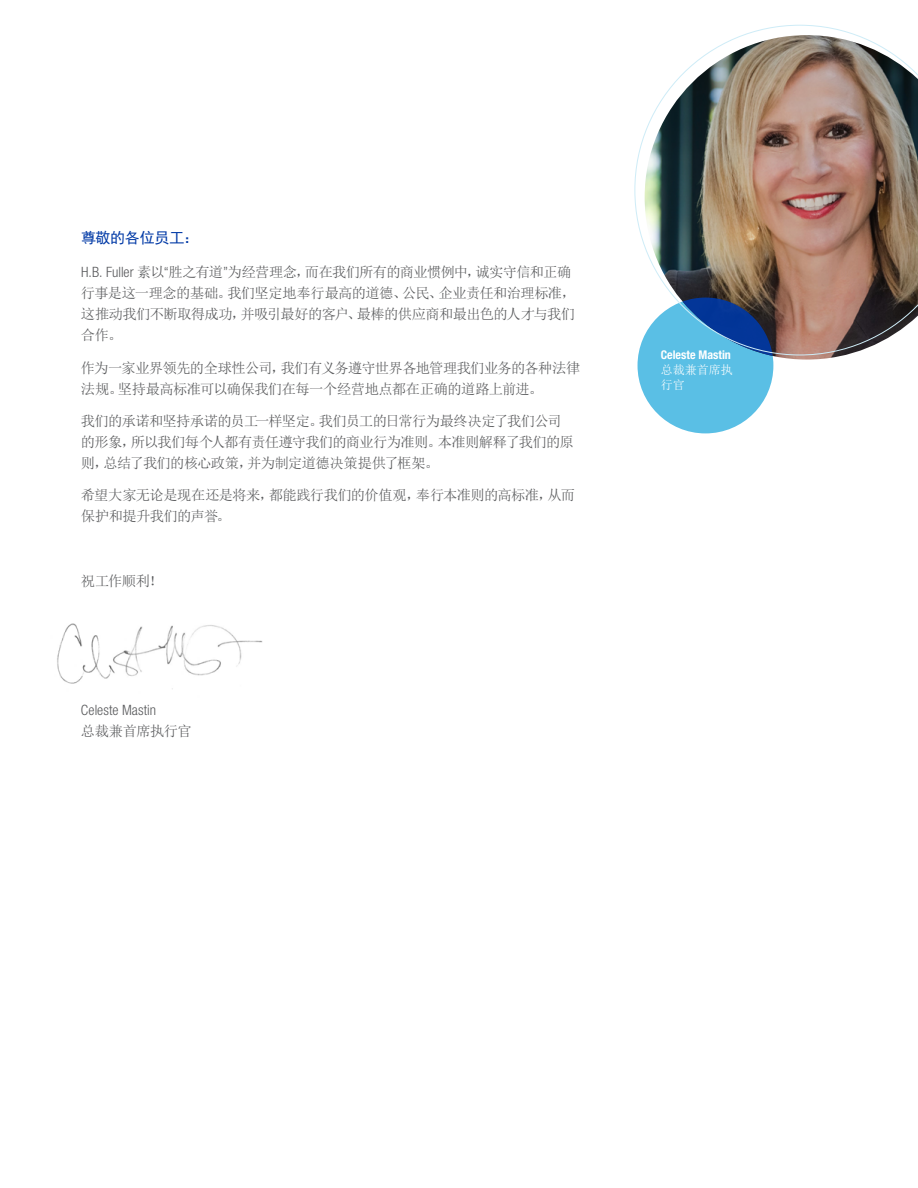
<style>
.page{position:relative;width:918px;height:1188px;background:#fff}
.page>*{position:absolute;margin:0;border:0;box-sizing:border-box;transform-origin:0 0}
.t1{font:15px "Sim Hei";letter-spacing:-.02em;color:#0039a6}
.t2{font:14.25px/21px "Sim Sun";letter-spacing:-.045em;color:#58595b}
.t3{font:300 condensed 14.25px "Helvetica Neue LT Std";letter-spacing:.005em;color:#58595b}
.t4{font:700 condensed 12px "Helvetica Neue LT Std";color:#fff}
.t5{font:12px/15px "Sim Sun";color:#fff}
.s1{font-family:"Helvetica Neue LT Std";font-weight:300;font-stretch:condensed}
</style>
<div class="page">
<img style="left:57px;top:623px;width:206px;height:66px">
<div style="left:638px;top:298px;width:135px;height:135px;background:#5abfe5;border-radius:50%"></div>
<img style="left:634px;top:25px;width:284px;height:330px">
<p class="t1" style="left:81px;top:230px;width:119px">尊敬的各位员工：</p>
<p class="t2" style="left:81px;top:262px;width:496px"><span class="s1">H.B. Fuller</span> 素以<span class="s1">“</span>胜之有道<span class="s1">”</span>为经营理念，而在我们所有的商业惯例中，诚实守信和正确行事是这一理念的基础。我们坚定地奉行最高的道德、公民、企业责任和治理标准，这推动我们不断取得成功，并吸引最好的客户、最棒的供应商和最出色的人才与我们合作。</p>
<p class="t2" style="left:81px;top:357px;width:501px">作为一家业界领先的全球性公司，我们有义务遵守世界各地管理我们业务的各种法律法规。坚持最高标准可以确保我们在每一个经营地点都在正确的道路上前进。</p>
<p class="t2" style="left:81px;top:411px;width:494px">我们的承诺和坚持承诺的员工一样坚定。我们员工的日常行为最终决定了我们公司的形象，所以我们每个人都有责任遵守我们的商业行为准则。本准则解释了我们的原则，总结了我们的核心政策，并为制定道德决策提供了框架。</p>
<p class="t2" style="left:81px;top:485px;width:496px">希望大家无论是现在还是将来，都能践行我们的价值观，奉行本准则的高标准，从而保护和提升我们的声誉。</p>
<p class="t2" style="left:81px;top:571px;width:83px">祝工作顺利！</p>
<p class="t3" style="left:81px;top:702px;width:77px">Celeste Mastin</p>
<p class="t2" style="left:81px;top:721px;width:112px">总裁兼首席执行官</p>
<p class="t4" style="left:661px;top:348px;width:72px">Celeste Mastin</p>
<p class="t5" style="left:661px;top:363px;width:73px">总裁兼首席执行官</p>
</div>
